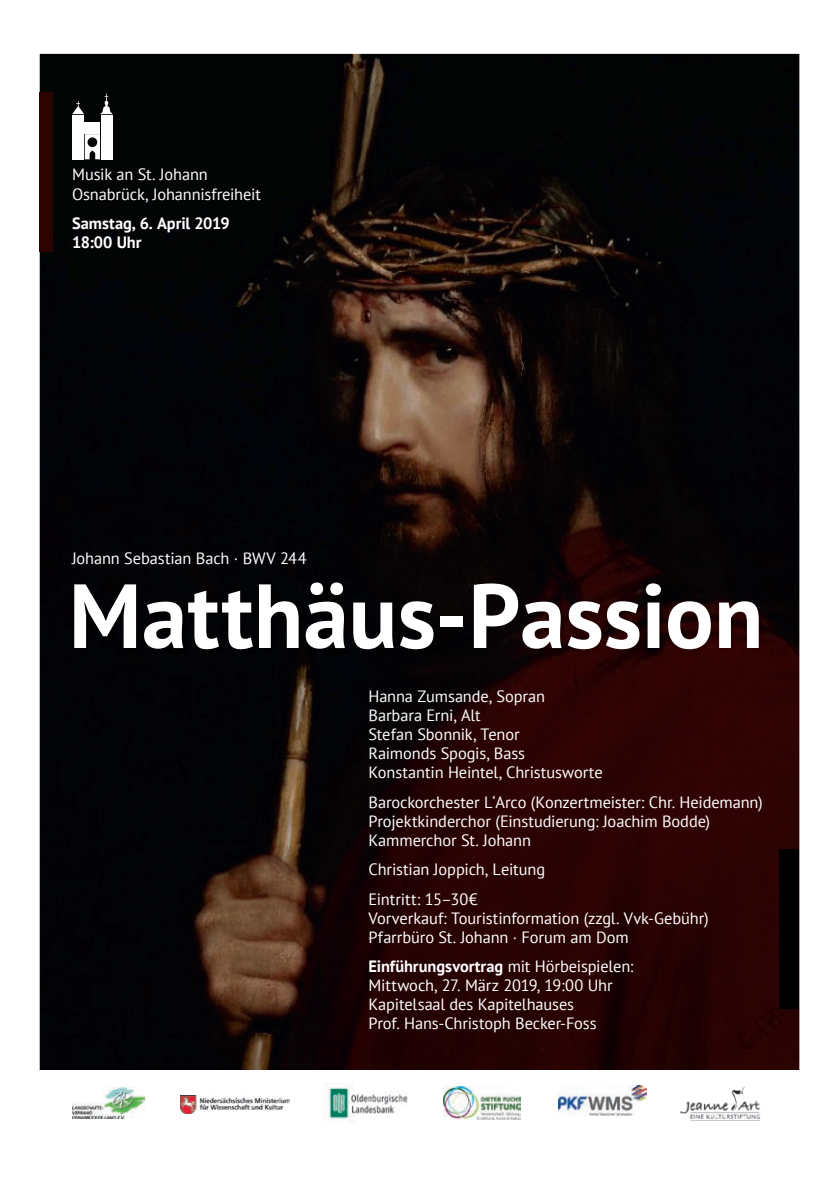
<style>
.page{position:relative;width:840px;height:1191px;background:#fff}
.page>*{position:absolute;margin:0;border:0;box-sizing:border-box;transform-origin:0 0}
.t1{font:700 90.8px "PT Sans";color:#fff}
.t2{font:16.4px/19px "PT Sans";letter-spacing:-.005em;color:#fff}
.t3{font:700 16.4px/19px "PT Sans";letter-spacing:-.005em;color:#fff}
.s1{font-weight:700}
</style>
<div class="page">
<img style="left:40px;top:54px;width:758px;height:1016px">
<div style="left:40px;top:92px;width:13px;height:160px;background:#2d0300"></div>
<img style="left:72px;top:580px;width:692px;height:75px">
<img style="left:72px;top:1087px;width:72px;height:31px">
<img style="left:180px;top:1095px;width:109px;height:18px">
<img style="left:325px;top:1083px;width:83px;height:39px">
<img style="left:443px;top:1086px;width:77px;height:33px">
<img style="left:558px;top:1085px;width:87px;height:30px">
<img style="left:679px;top:1087px;width:82px;height:32px">
<svg style="left:100px;top:94px;width:12px;height:20px"></svg>
<div style="left:72px;top:115px;width:12px;height:18px;background:#fff"></div>
<div style="left:72px;top:134px;width:12px;height:25px;background:#fff"></div>
<div style="left:101px;top:115px;width:11px;height:18px;background:#fff"></div>
<div style="left:101px;top:134px;width:11px;height:25px;background:#fff"></div>
<svg style="left:72px;top:101px;width:12px;height:13px"></svg>
<div style="left:85px;top:122px;width:15px;height:11px;background:#fff"></div>
<svg style="left:85px;top:134px;width:15px;height:25px"></svg>
<div style="left:779px;top:849px;width:19px;height:160px;background:#000"></div>
<p class="t2" style="left:72px;top:165px;width:190px">Musik an St. Johann<br>Osnabrück, Johannisfreiheit</p>
<p class="t3" style="left:72px;top:213px;width:159px">Samstag, 6. April 2019<br>18:00 Uhr</p>
<p class="t2" style="left:72px;top:548px;width:236px">Johann Sebastian Bach · BWV 244</p>
<h1 class="t1" style="left:69px;top:555px;width:695px">Matthäus-Passion</h1>
<p class="t2" style="left:368px;top:686px;width:235px">Hanna Zumsande, Sopran<br>Barbara Erni, Alt<br>Stefan Sbonnik, Tenor<br>Raimonds Spogis, Bass<br>Konstantin Heintel, Christusworte</p>
<p class="t2" style="left:368px;top:792px;width:395px">Barockorchester L‘Arco (Konzertmeister: Chr. Heidemann)<br>Projektkinderchor (Einstudierung: Joachim Bodde)<br>Kammerchor St. Johann</p>
<p class="t2" style="left:368px;top:854px;width:178px;line-height:29.4px">Christian Joppich, Leitung<br>Eintritt: 15–30€</p>
<p class="t2" style="left:368px;top:908px;width:341px">Vorverkauf: Touristinformation (zzgl. Vvk-Gebühr)<br>Pfarrbüro St. Johann · Forum am Dom</p>
<p class="t2" style="left:368px;top:956px;width:266px"><span class="s1">Einführungsvortrag</span> mit Hörbeispielen:<br>Mittwoch, 27. März 2019, 19:00 Uhr Kapitelsaal des Kapitelhauses<br>Prof. Hans-Christoph Becker-Foss</p>
</div>
